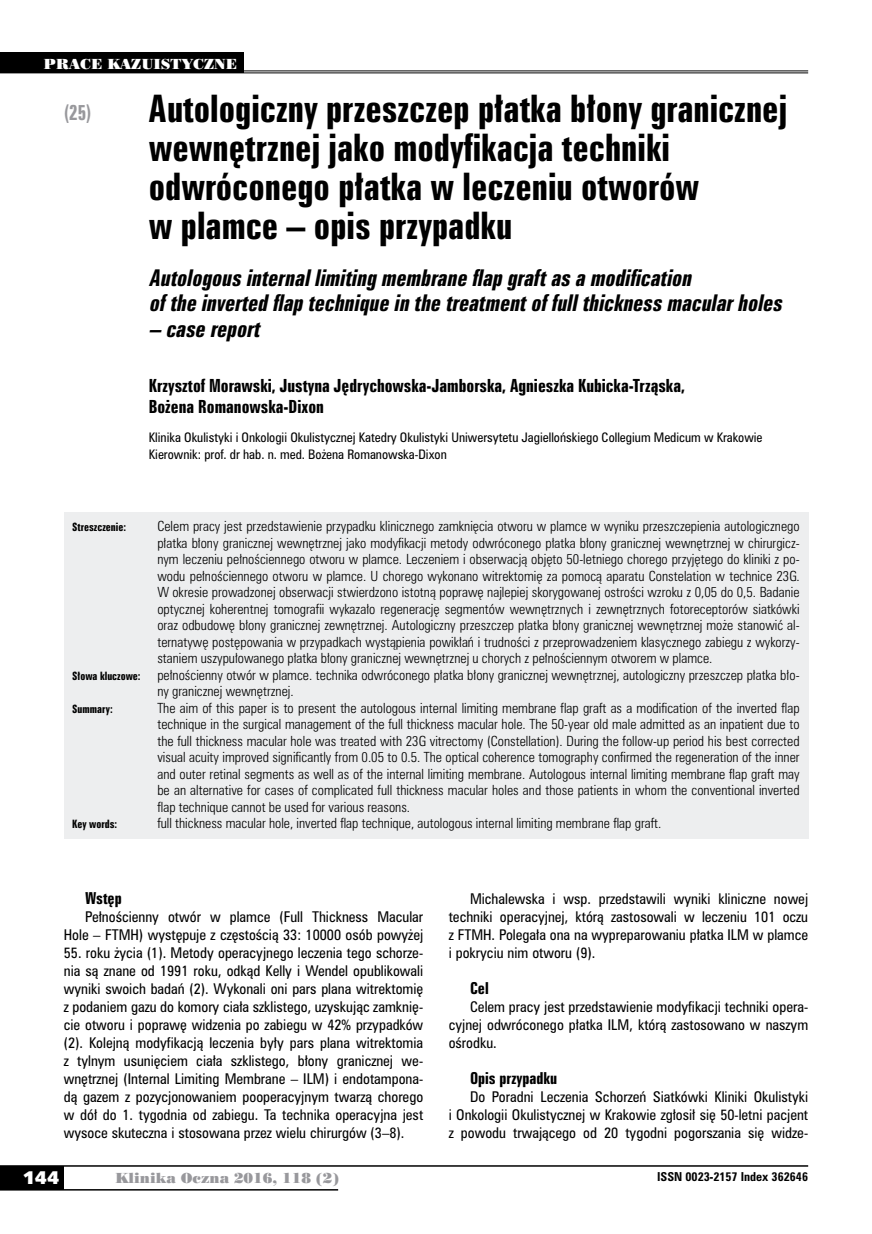
<style>
.page{position:relative;width:872px;height:1234px;background:#fff}
.page>*{position:absolute;margin:0;border:0;box-sizing:border-box;transform-origin:0 0}
.t1{font:34.5px/39px "Zurich Bd X Cn PL";color:#000}
.t2{font:italic 21px/25.5px "Zurich Bd X Cn PL";color:#000}
.t3{font:19.5px "Zurich Bd X Cn PL";color:#98989c;scale:.9 1}
.t4{font:18px "Humanst 531 U Blk PL";color:#fff}
.t5{font:16.5px/21px "Zurich Bd X Cn PL";color:#000}
.t6{font:15px "Zurich Bd X Cn PL";color:#000}
.t7{font:13.5px/18px "Zurich Cn PL";color:#000;text-align:justify}
.t8{font:13.5px "Poster Bodoni PL";color:#98989c}
.t9{font:13.5px "Poster Bodoni PL";color:#fff}
.t10{font:12.75px/16.5px "Zurich Lt Cn PL";color:#000;text-align:justify}
.t11{font:12px/16.5px "Zurich Cn PL";color:#000}
.t12{font:700 11.25px "Zurich Cn PL";color:#000}
.t13{font:10.5px "Zurich Bd X Cn PL";color:#000}
</style>
<div class="page">
<div style="left:0;top:1165px;width:64px;height:24px;background:#000"></div>
<hr style="left:0;top:1164px;width:808px;height:2px;background:#000">
<hr style="left:0;top:1188px;width:338px;height:2px;background:#000">
<div style="left:64px;top:512px;width:744px;height:326px;background:#edeeef"></div>
<hr style="left:0;top:70px;width:808px;height:1px;background:#000">
<hr style="left:0;top:72px;width:808px;height:1px;background:#000">
<div style="left:0;top:53px;width:243px;height:20px;background:#000"></div>
<p class="t9" style="left:44px;top:55px;width:195px">PRACE KAZUISTYCZNE</p>
<h3 class="t3" style="left:64px;top:100px;width:32px">(25)</h3>
<h1 class="t1" style="left:149px;top:89px;width:640px">Autologiczny przeszczep płatka błony granicznej wewnętrznej jako modyfikacja techniki odwróconego płatka w leczeniu otworów<br>w plamce – opis przypadku</h1>
<h2 class="t2" style="left:149px;top:265px;width:640px">Autologousinternallimitingmembrane flapgraftasamodification<br>ofthe invertedflaptechnique in the treatmentoffullthicknessmacularholes</h2>
<h2 class="t2" style="left:149px;top:316px;width:117px">– case report</h2>
<p class="t5" style="left:149px;top:375px;width:537px">Krzysztof Morawski, Justyna Jędrychowska-Jamborska, Agnieszka Kubicka-Trząska,<br>Bożena Romanowska-Dixon</p>
<p class="t11" style="left:149px;top:429px;width:615px">Klinika Okulistyki i Onkologii Okulistycznej Katedry Okulistyki Uniwersytetu Jagiellońskiego Collegium Medicum w Krakowie<br>Kierownik: prof. dr hab. n. med. Bożena Romanowska-Dixon</p>
<p class="t13" style="left:72px;top:520px;width:55px">Streszczenie:</p>
<p class="t10" style="left:157px;top:517px;width:644px">Celem pracy jest przedstawienie przypadku klinicznego zamknięcia otworu w plamce w wyniku przeszczepienia autologicznego płatka błony granicznej wewnętrznej jako modyfikacji metody odwróconego płatka błony granicznej wewnętrznej w chirurgicz&shy;nym leczeniu pełnościennego otworu w plamce. Leczeniem i obserwacją objęto 50-letniego chorego przyjętego do kliniki z po&shy;wodu pełnościennego otworu w plamce. U chorego wykonano witrektomię za pomocą aparatu Constelation w technice 23G.<br>W okresie prowadzonej obserwacji stwierdzono istotną poprawę najlepiej skorygowanej ostrości wzroku z 0,05 do 0,5. Badanie optycznej koherentnej tomografii wykazało regenerację segmentów wewnętrznych i zewnętrznych fotoreceptorów siatkówki oraz odbudowę błony granicznej zewnętrznej. Autologiczny przeszczep płatka błony granicznej wewnętrznej może stanowić al&shy;ternatywę postępowania w przypadkach wystąpienia powikłań i trudności z przeprowadzeniem klasycznego zabiegu z wykorzy&shy;staniem uszypułowanego płatka błony granicznej wewnętrznej u chorych z pełnościennym otworem w plamce.</p>
<p class="t13" style="left:72px;top:668px;width:70px">Słowa kluczowe:</p>
<p class="t10" style="left:157px;top:666px;width:644px">pełnościenny otwór w plamce. technika odwróconego płatka błony granicznej wewnętrznej, autologiczny przeszczep płatka bło&shy;ny granicznej wewnętrznej.</p>
<p class="t13" style="left:72px;top:701px;width:42px">Summary:</p>
<p class="t10" style="left:157px;top:699px;width:644px">The aim of this paper is to present the autologous internal limiting membrane flap graft as a modification of the inverted flap technique in the surgical management of the full thickness macular hole. The 50-year old male admitted as an inpatient due to the full thickness macular hole was treated with 23G vitrectomy (Constellation). During the follow-up period his best corrected visual acuity improved significantly from 0.05 to 0.5. The optical coherence tomography confirmed the regeneration of the inner and outer retinal segments as well as of the internal limiting membrane. Autologous internal limiting membrane flap graft may be an alternative for cases of complicated full thickness macular holes and those patients in whom the conventional inverted flap technique cannot be used for various reasons.</p>
<p class="t13" style="left:72px;top:817px;width:46px">Key words:</p>
<p class="t10" style="left:157px;top:814px;width:505px">full thickness macular hole, inverted flap technique, autologous internal limiting membrane flap graft.</p>
<p class="t6" style="left:85px;top:888px;width:38px">Wstęp</p>
<p class="t7" style="left:64px;top:907px;width:361px;text-align:right">Pełnościenny otwór w plamce (Full Thickness Macular<br>Hole – FTMH) występuje z częstością 33: 10000 osób powyżej</p>
<p class="t7" style="left:64px;top:943px;width:361px">55. roku życia (1). Metody operacyjnego leczenia tego schorze&shy;nia są znane od 1991 roku, odkąd Kelly i Wendel opublikowali wyniki swoich badań (2). Wykonali oni pars plana witrektomię z podaniem gazu do komory ciała szklistego, uzyskując zamknię&shy;cie otworu i poprawę widzenia po zabiegu w 42% przypadków (2). Kolejną modyfikacją leczenia były pars plana witrektomia z tylnym usunięciem ciała szklistego, błony granicznej we&shy;wnętrznej (Internal Limiting Membrane – ILM) i endotampona&shy;dą gazem z pozycjonowaniem pooperacyjnym twarzą chorego w dół do 1. tygodnia od zabiegu. Ta technika operacyjna jest wysoce skuteczna i stosowana przez wielu chirurgów (3–8).</p>
<p class="t7" style="left:449px;top:889px;width:361px;text-indent:21px">Michalewska i wsp. przedstawili wyniki kliniczne nowej techniki operacyjnej, którą zastosowali w leczeniu 101 oczu z FTMH. Polegała ona na wypreparowaniu płatka ILM w plamce i pokryciu nim otworu (9).</p>
<p class="t6" style="left:470px;top:978px;width:20px">Cel</p>
<p class="t7" style="left:449px;top:997px;width:361px;text-indent:21px">Celem pracy jest przedstawienie modyfikacji techniki opera&shy;cyjnej odwróconego płatka ILM, którą zastosowano w naszym ośrodku.</p>
<p class="t6" style="left:470px;top:1068px;width:89px">Opis przypadku</p>
<p class="t7" style="left:449px;top:1087px;width:361px;text-indent:21px">Do Poradni Leczenia Schorzeń Siatkówki Kliniki Okulistyki i Onkologii Okulistycznej w Krakowie zgłosił się 50-letni pacjent z powodu trwającego od 20 tygodni pogorszania się widze-</p>
<h3 class="t4" style="left:23px;top:1165px;width:38px">144</h3>
<p class="t8" style="left:115px;top:1168px;width:225px">Klinika Oczna 2016, 118 (2)</p>
<p class="t12" style="left:657px;top:1168px;width:152px">ISSN 0023-2157 Index 362646</p>
</div>
